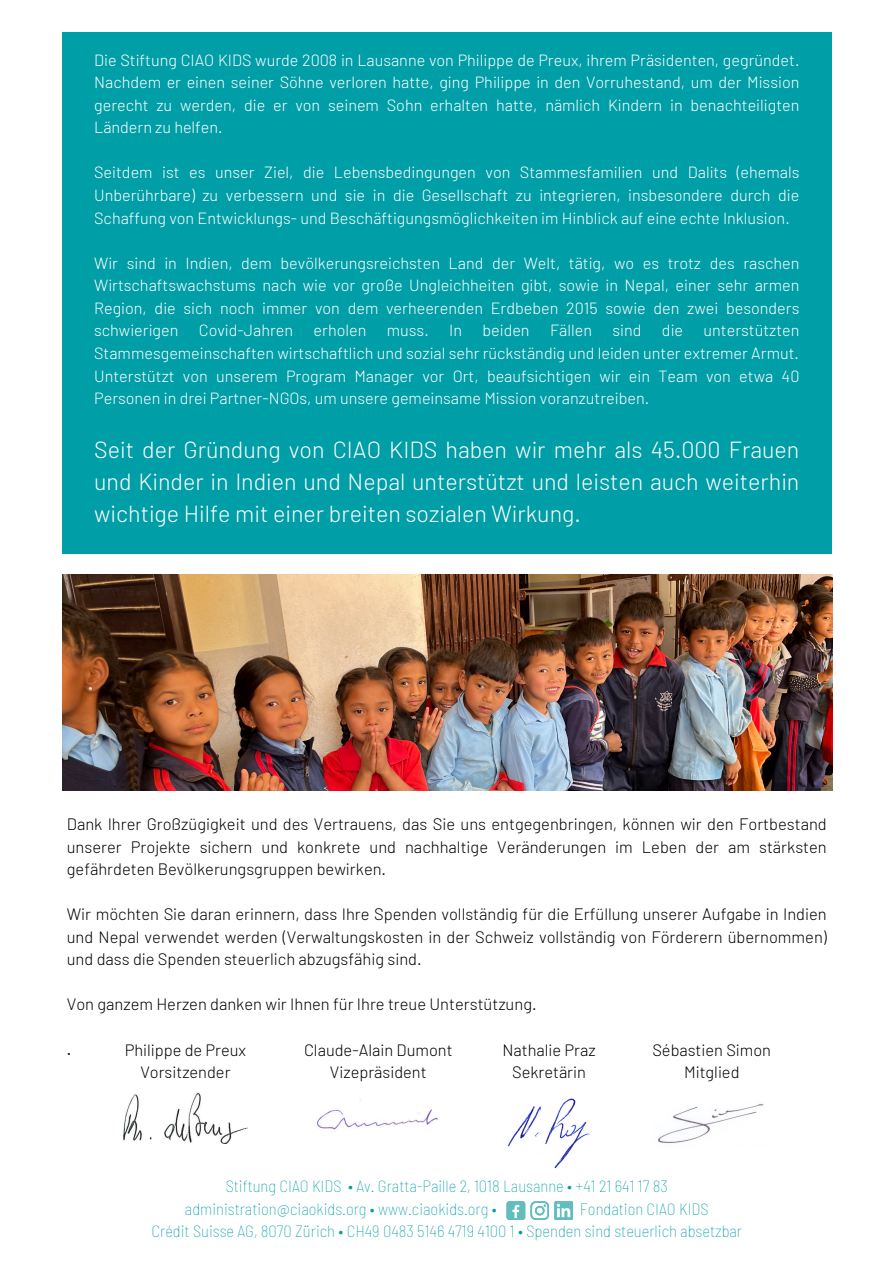
<style>
.page{position:relative;width:894px;height:1264px;background:#fff}
.page>*{position:absolute;margin:0;border:0;box-sizing:border-box;transform-origin:0 0}
.t1{font:300 23.25px/32.2px "Barlow";color:#fff;text-align:justify}
.t2{font:100 semi-condensed 16.65px "Barlow";color:#009ea7}
.t3{font:300 16.5px/22.5px "Barlow";color:#000;text-align:justify}
.t4{font:16.5px "Barlow";color:#000}
.t5{font:300 16.35px "Barlow";color:#000}
.t6{font:300 16.2px/22.5px "Barlow";color:#fff;text-align:justify}
</style>
<div class="page">
<div style="left:62px;top:32px;width:769px;height:521px;background:#009ea7"></div>
<img style="left:62px;top:574px;width:769px;height:216px">
<img style="left:123px;top:1092px;width:125px;height:51px">
<img style="left:658px;top:1104px;width:106px;height:39px">
<img style="left:317px;top:1099px;width:121px;height:31px">
<img style="left:508px;top:1098px;width:82px;height:71px">
<div style="left:506px;top:1201px;width:19px;height:18px;background:#62bdbe;border-radius:3px"></div>
<svg style="left:512px;top:1204px;width:7px;height:14px"></svg>
<svg style="left:554px;top:1201px;width:18px;height:18px"></svg>
<svg style="left:556px;top:1203px;width:14px;height:14px"></svg>
<svg style="left:530px;top:1201px;width:19px;height:18px"></svg>
<p class="t6" style="left:94px;top:48px;width:706px">Die Stiftung CIAO KIDS wurde 2008 in Lausanne von Philippe de Preux, ihrem Präsidenten, gegründet.<br>Nachdem er einen seiner Söhne verloren hatte, ging Philippe in den Vorruhestand, um der Mission gerecht zu werden, die er von seinem Sohn erhalten hatte, nämlich Kindern in benachteiligten Ländern zu helfen.</p>
<p class="t6" style="left:94px;top:161px;width:706px">Seitdem ist es unser Ziel, die Lebensbedingungen von Stammesfamilien und Dalits (ehemals Unberührbare) zu verbessern und sie in die Gesellschaft zu integrieren, insbesondere durch die Schaffung von Entwicklungs- und Beschäftigungsmöglichkeiten im Hinblick auf eine echte Inklusion.</p>
<p class="t6" style="left:94px;top:251px;width:706px">Wir sind in Indien, dem bevölkerungsreichsten Land der Welt, tätig, wo es trotz des raschen Wirtschaftswachstums nach wie vor große Ungleichheiten gibt, sowie in Nepal, einer sehr armen Region, die sich noch immer von dem verheerenden Erdbeben 2015 sowie den zwei besonders schwierigen</p>
<p class="t6" style="left:199px;top:319px;width:96px">Covid-Jahren</p>
<p class="t6" style="left:313px;top:319px;width:54px">erholen</p>
<p class="t6" style="left:387px;top:319px;width:43px">muss.</p>
<p class="t6" style="left:449px;top:319px;width:14px">In</p>
<p class="t6" style="left:482px;top:319px;width:49px">beiden</p>
<p class="t6" style="left:550px;top:319px;width:44px">Fällen</p>
<p class="t6" style="left:612px;top:319px;width:31px">sind</p>
<p class="t6" style="left:661px;top:319px;width:23px">die</p>
<p class="t6" style="left:94px;top:319px;width:706px;text-align:right">unterstützten<br>Stammesgemeinschaften wirtschaftlich und sozial sehr rückständig und leiden unter extremer Armut.</p>
<p class="t6" style="left:94px;top:364px;width:706px">Unterstützt von unserem Program Manager vor Ort, beaufsichtigen wir ein Team von etwa 40<br>Personen in drei Partner-NGOs, um unsere gemeinsame Mission voranzutreiben.</p>
<p class="t1" style="left:94px;top:432px;width:706px">Seit der Gründung von CIAO KIDS haben wir mehr als 45.000 Frauen und Kinder in Indien und Nepal unterstützt und leisten auch weiterhin wichtige Hilfe mit einer breiten sozialen Wirkung.</p>
<p class="t3" style="left:67px;top:812px;width:761px">Dank Ihrer Großzügigkeit und des Vertrauens, das Sie uns entgegenbringen, können wir den Fortbestand unserer Projekte sichern und konkrete und nachhaltige Veränderungen im Leben der am stärksten gefährdeten Bevölkerungsgruppen bewirken.</p>
<p class="t3" style="left:67px;top:902px;width:761px">Wir möchten Sie daran erinnern, dass Ihre Spenden vollständig für die Erfüllung unserer Aufgabe in Indien und Nepal verwendet werden (Verwaltungskosten in der Schweiz vollständig von Förderern übernommen) und dass die Spenden steuerlich abzugsfähig sind.</p>
<p class="t3" style="left:67px;top:992px;width:471px">Von ganzem Herzen danken wir Ihnen für Ihre treue Unterstützung.</p>
<h1 class="t4" style="left:67px;top:1038px;width:6px">.</h1>
<p class="t5" style="left:652px;top:1039px;width:120px">Sébastien Simon</p>
<p class="t5" style="left:683px;top:1061px;width:57px">Mitglied</p>
<p class="t5" style="left:304px;top:1039px;width:150px">Claude-Alain Dumont</p>
<p class="t5" style="left:330px;top:1061px;width:98px">Vizepräsident</p>
<p class="t5" style="left:125px;top:1039px;width:123px">Philippe de Preux</p>
<p class="t5" style="left:140px;top:1061px;width:92px">Vorsitzender</p>
<p class="t5" style="left:502px;top:1039px;width:95px">Nathalie Praz</p>
<p class="t5" style="left:512px;top:1061px;width:75px">Sekretärin</p>
<p class="t2" style="left:226px;top:1175px;width:443px">Stiftung CIAO KIDS • Av. Gratta-Paille 2, 1018 Lausanne • +41 21 641 17 83</p>
<p class="t2" style="left:185px;top:1197px;width:313px">administration@ciaokids.org • www.ciaokids.org •</p>
<p class="t2" style="left:579px;top:1197px;width:130px">Fondation CIAO KIDS</p>
<p class="t2" style="left:151px;top:1220px;width:592px">Crédit Suisse AG, 8070 Zürich • CH49 0483 5146 4719 4100 1 • Spenden sind steuerlich absetzbar</p>
</div>
